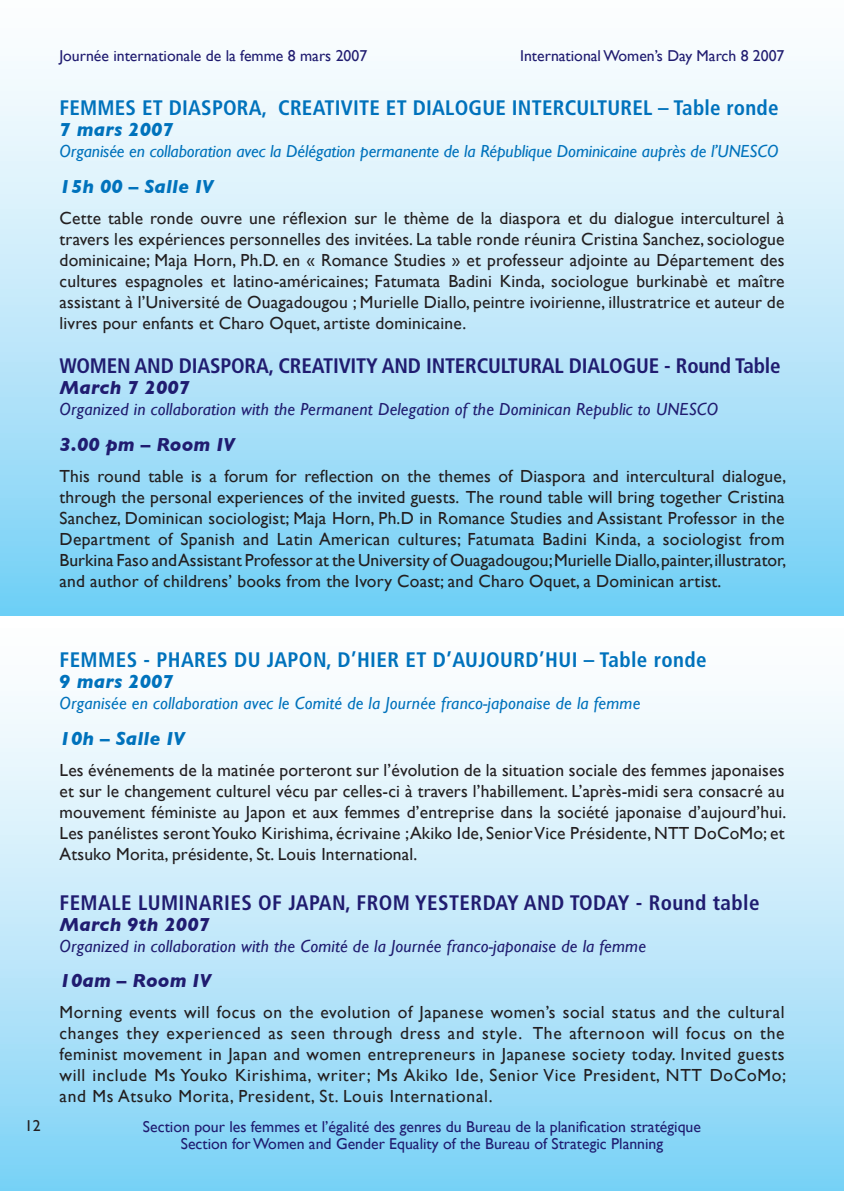
<style>
.page{position:relative;width:844px;height:1191px;background:#fff}
.page>*{position:absolute;margin:0;border:0;box-sizing:border-box;transform-origin:0 0}
.t1{font:700 condensed 21px "Frutiger";letter-spacing:.01em;color:#0072bc}
.t2{font:700 condensed 21px "Frutiger";letter-spacing:-.01em;color:#201c70}
.t3{font:700 condensed 21px "Frutiger";letter-spacing:.02em;color:#201c70}
.t4{font:italic 700 19.25px "Gill Sans";letter-spacing:.01em;color:#201c70}
.t5{font:italic 700 19.25px "Gill Sans";letter-spacing:.01em;color:#0072bc}
.t6{font:17.5px/21px "Gill Sans";letter-spacing:.01em;color:#231f20;text-align:justify}
.t7{font:italic 17.5px "Gill Sans";letter-spacing:-.005em;color:#0072bc}
.t8{font:italic 17.5px "Gill Sans";letter-spacing:.01em;color:#201c70}
.t9{font:15.75px/17.5px "Gill Sans";color:#201c70;text-align:center}
.t10{font:15.75px "Gill Sans";color:#231f20}
</style>
<div class="page">
<div style="left:0;top:615px;width:843px;height:576px;background:linear-gradient(to bottom,#fff,#81d3f6)"></div>
<div style="left:0;top:0;width:843px;height:615px;background:linear-gradient(to bottom,#fff,#78d0f6)"></div>
<p class="t9" style="left:60px;top:46px;width:309px">Journée internationale de la femme 8 mars 2007</p>
<p class="t9" style="left:520px;top:46px;width:266px">International Women’s Day March 8 2007</p>
<p class="t1" style="left:60px;top:99px;width:720px">FEMMES ET DIASPORA, CREATIVITE ET DIALOGUE INTERCULTUREL – Table ronde</p>
<p class="t5" style="left:60px;top:118px;width:116px">7 mars 2007</p>
<p class="t7" style="left:60px;top:141px;width:720px">Organisée en collaboration avec la Délégation permanente de la République Dominicaine auprès de l’UNESCO</p>
<p class="t5" style="left:60px;top:175px;width:156px">15h 00 – Salle IV</p>
<p class="t6" style="left:60px;top:207px;width:726px">Cette table ronde ouvre une réflexion sur le thème de la diaspora et du dialogue interculturel à travers les expériences personnelles des invitées. La table ronde réunira Cristina Sanchez, sociologue dominicaine; Maja Horn, Ph.D. en « Romance Studies » et professeur adjointe au Département des cultures espagnoles et latino-américaines; Fatumata Badini Kinda, sociologue burkinabè et maître assistant à l’Université de Ouagadougou ; Murielle Diallo, peintre ivoirienne, illustratrice et auteur de livres pour enfants et Charo Oquet, artiste dominicaine.</p>
<p class="t2" style="left:60px;top:357px;width:722px">WOMEN AND DIASPORA, CREATIVITY AND INTERCULTURAL DIALOGUE - Round Table</p>
<p class="t4" style="left:60px;top:376px;width:132px">March 7 2007</p>
<p class="t8" style="left:60px;top:399px;width:660px">Organized in collaboration with the Permanent Delegation of the Dominican Republic to UNESCO</p>
<p class="t4" style="left:60px;top:433px;width:177px">3.00 pm – Room IV</p>
<p class="t6" style="left:60px;top:465px;width:728px">This round table is a forum for reflection on the themes of Diaspora and intercultural dialogue, through the personal experiences of the invited guests. The round table will bring together Cristina Sanchez, Dominican sociologist; Maja Horn, Ph.D in Romance Studies and Assistant Professor in the Department of Spanish and Latin American cultures; Fatumata Badini Kinda, a sociologist from Burkina Faso and Assistant Professor at the University of Ouagadougou; Murielle Diallo, painter, illustrator, and author of childrens’ books from the Ivory Coast; and Charo Oquet, a Dominican artist.</p>
<p class="t10" style="left:25px;top:1117px;width:17px">12</p>
<p class="t1" style="left:60px;top:651px;width:648px">FEMMES - PHARES DU JAPON, D’HIER ET D’AUJOURD’HUI – Table ronde</p>
<p class="t5" style="left:60px;top:670px;width:116px">9 mars 2007</p>
<p class="t7" style="left:60px;top:693px;width:582px">Organisée en collaboration avec le Comité de la Journée franco-japonaise de la femme</p>
<p class="t5" style="left:60px;top:727px;width:127px">10h – Salle IV</p>
<p class="t6" style="left:60px;top:759px;width:728px">Les événements de la matinée porteront sur l’évolution de la situation sociale des femmes japonaises et sur le changement culturel vécu par celles-ci à travers l’habillement. L’après-midi sera consacré au mouvement féministe au Japon et aux femmes d’entreprise dans la société japonaise d’aujourd’hui.<br>Les panélistes seront Youko Kirishima, écrivaine ; Akiko Ide, Senior Vice Présidente, NTT DoCoMo; et Atsuko Morita, présidente, St. Louis International.</p>
<p class="t3" style="left:60px;top:894px;width:701px">FEMALE LUMINARIES OF JAPAN, FROM YESTERDAY AND TODAY - Round table</p>
<p class="t4" style="left:60px;top:913px;width:152px">March 9th 2007</p>
<p class="t8" style="left:60px;top:935px;width:587px">Organized in collaboration with the Comité de la Journée franco-japonaise de la femme</p>
<p class="t4" style="left:60px;top:969px;width:153px">10am – Room IV</p>
<p class="t6" style="left:60px;top:1002px;width:728px">Morning events will focus on the evolution of Japanese women’s social status and the cultural changes they experienced as seen through dress and style. The afternoon will focus on the feminist movement in Japan and women entrepreneurs in Japanese society today. Invited guests will include Ms Youko Kirishima, writer; Ms Akiko Ide, Senior Vice President, NTT DoCoMo; and Ms Atsuko Morita, President, St. Louis International.</p>
<p class="t9" style="left:143px;top:1117px;width:559px">Section pour les femmes et l’égalité des genres du Bureau de la planification stratégique<br>Section for Women and Gender Equality of the Bureau of Strategic Planning</p>
</div>
